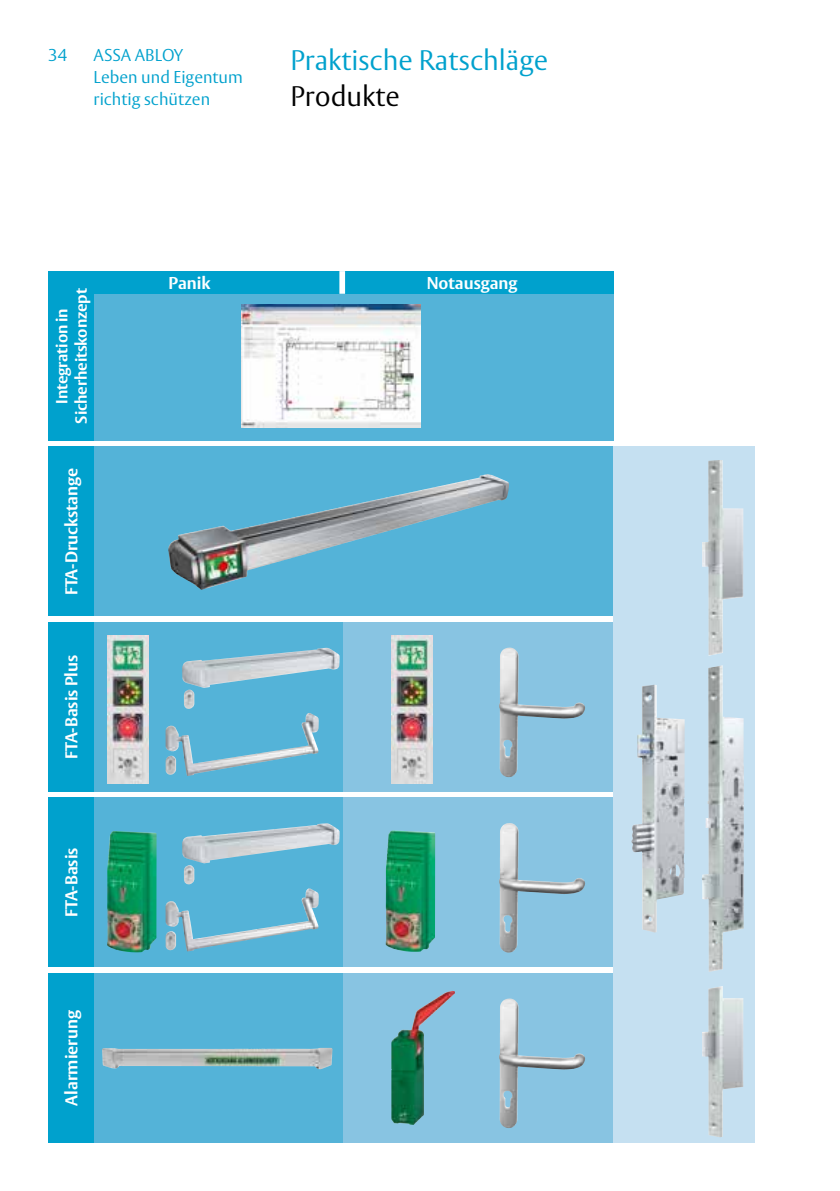
<style>
.page{position:relative;width:840px;height:1191px;background:#fff}
.page>*{position:absolute;margin:0;border:0;box-sizing:border-box;transform-origin:0 0}
.t1{font:300 28px "ASSA Vesta";color:#00a1cd}
.t2{font:300 28px "ASSA Vesta";color:#000}
.t3{font:700 17px "ASSA Vesta";color:#fff}
.t4{font:300 17px/22px "ASSA Vesta";color:#00a1cd}
.t5{font:700 16px/19.2px "ASSA Vesta";letter-spacing:-.01em;color:#fff;text-align:center}
</style>
<div class="page">
<div style="left:331px;top:622px;width:282px;height:170px;background:#88c4e2"></div>
<div style="left:331px;top:797px;width:282px;height:170px;background:#88c4e2"></div>
<div style="left:331px;top:973px;width:282px;height:169px;background:#88c4e2"></div>
<div style="left:48px;top:271px;width:565px;height:170px;background:#54b3d8"></div>
<svg style="left:94px;top:446px;width:519px;height:170px;background:#5dafce"></svg>
<div style="left:613px;top:446px;width:141px;height:696px;background:#c5e0f1"></div>
<div style="left:48px;top:622px;width:294px;height:170px;background:#54b3d8"></div>
<div style="left:48px;top:797px;width:294px;height:170px;background:#54b3d8"></div>
<div style="left:48px;top:973px;width:294px;height:169px;background:#54b3d8"></div>
<div style="left:48px;top:271px;width:283px;height:23px;background:#00a1cd"></div>
<div style="left:331px;top:271px;width:282px;height:23px;background:#00a1cd"></div>
<img style="left:460px;top:474px;width:26px;height:8px">
<img style="left:242px;top:304px;width:178px;height:123px">
<img style="left:702px;top:460px;width:41px;height:677px">
<img style="left:108px;top:635px;width:41px;height:148px">
<img style="left:391px;top:635px;width:41px;height:148px">
<img style="left:499px;top:647px;width:9px;height:129px">
<img style="left:499px;top:823px;width:9px;height:128px">
<img style="left:499px;top:998px;width:9px;height:129px">
<img style="left:391px;top:991px;width:64px;height:133px">
<img style="left:385px;top:830px;width:50px;height:121px">
<img style="left:102px;top:1047px;width:230px;height:22px">
<img style="left:165px;top:713px;width:153px;height:63px">
<img style="left:165px;top:888px;width:153px;height:63px">
<img style="left:182px;top:648px;width:157px;height:61px">
<img style="left:182px;top:823px;width:157px;height:61px">
<img style="left:107px;top:831px;width:49px;height:121px">
<div style="left:48px;top:446px;width:46px;height:170px;background:#00a1cd"></div>
<div style="left:48px;top:271px;width:46px;height:170px;background:#00a1cd"></div>
<div style="left:48px;top:622px;width:46px;height:170px;background:#00a1cd"></div>
<div style="left:48px;top:797px;width:46px;height:170px;background:#00a1cd"></div>
<div style="left:48px;top:973px;width:46px;height:169px;background:#00a1cd"></div>
<img style="left:631px;top:684px;width:53px;height:248px">
<div style="left:339px;top:271px;width:6px;height:23px;background:#fff"></div>
<p class="t4" style="left:48px;top:45px;width:20px">34</p>
<p class="t4" style="left:94px;top:45px;width:151px">ASSA ABLOY<br>Leben und Eigentum richtig schützen</p>
<h1 class="t1" style="left:290px;top:43px;width:259px">Praktische Ratschläge</h1>
<h1 class="t2" style="left:290px;top:79px;width:111px">Produkte</h1>
<p class="t5" style="left:53px;top:423px;width:137px;rotate:-90deg">Integration in<br>Sicherheitskonzept</p>
<p class="t3" style="left:61px;top:595px;width:129px;rotate:-90deg">FTA-Druckstange</p>
<p class="t3" style="left:61px;top:759px;width:106px;rotate:-90deg">FTA-Basis Plus</p>
<p class="t3" style="left:61px;top:917px;width:71px;rotate:-90deg">FTA-Basis</p>
<p class="t3" style="left:61px;top:1105px;width:97px;rotate:-90deg">Alarmierung</p>
<p class="t3" style="left:168px;top:273px;width:43px">Panik</p>
<p class="t3" style="left:426px;top:273px;width:92px">Notausgang</p>
</div>
